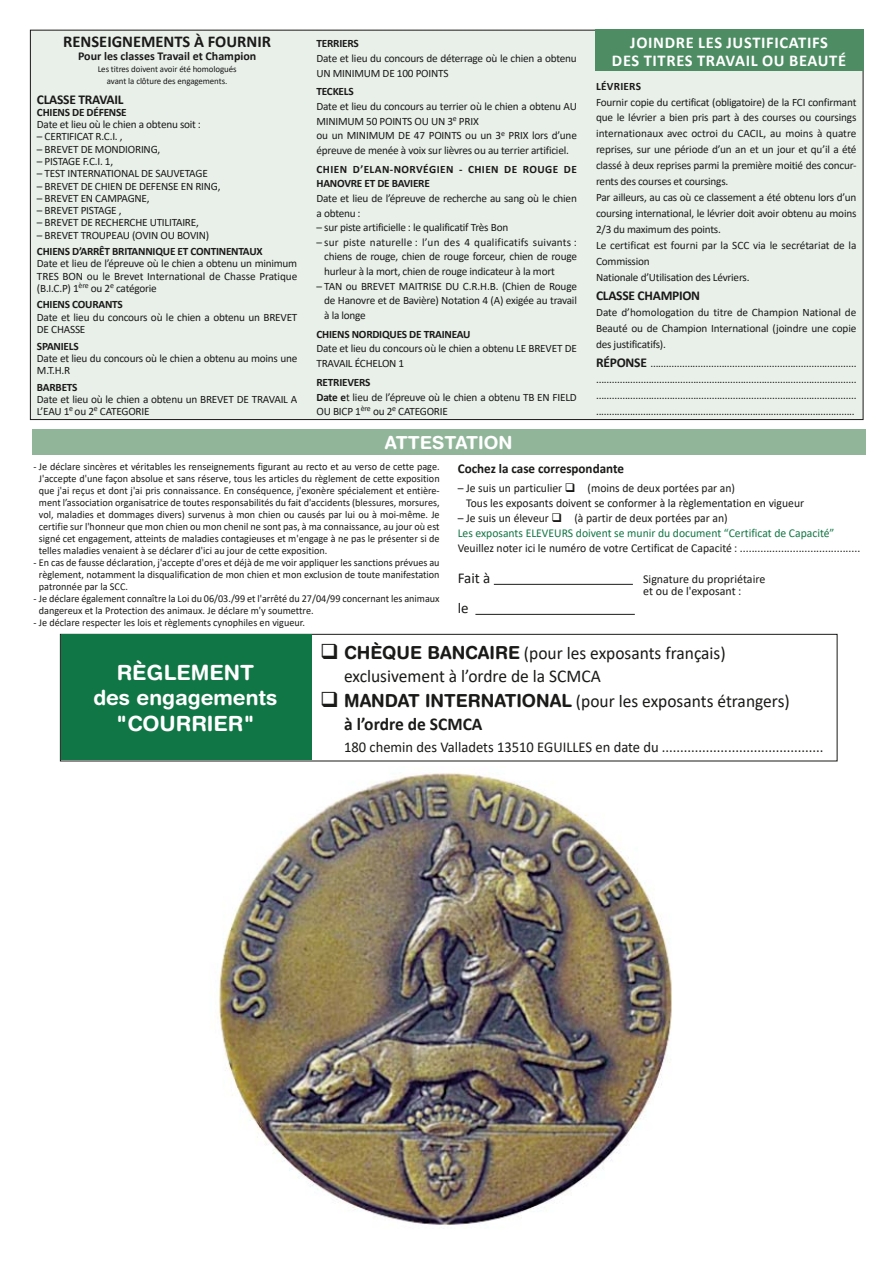
<style>
.page{position:relative;width:893px;height:1263px;background:#fff}
.page>*{position:absolute;margin:0;border:0;box-sizing:border-box;transform-origin:0 0}
.t1{font:700 21px "Helvetica Rounded";color:#fff}
.t2{font:18px/22.5px "Calibri";color:#1a1a18}
.t3{font:700 18px "Helvetica Rounded";color:#1a1a18}
.t4{font:700 18px "Calibri";color:#1a1a18}
.t5{font:700 18px "Helvetica Rounded";color:#fff}
.t6{font:700 16.5px "Calibri";color:#fff}
.t7{font:700 16.5px "Calibri";color:#1a1a18}
.t8{font:15px "Calibri";color:#1a1a18}
.t9{font:700 13.5px "Calibri";letter-spacing:-.02em;color:#1a1a18}
.t10{font:700 13.5px "Calibri";color:#1a1a18}
.t11{font:12px/15px "Calibri";color:#1a1a18}
.t12{font:12px/15px "Calibri";color:#117645}
.t13{font:700 12px "Calibri";color:#1a1a18}
.t14{font:11.25px/16px "Calibri";letter-spacing:-.02em;color:#1a1a18}
.t15{font:700 11.25px "Calibri";letter-spacing:-.02em;color:#1a1a18}
.t16{font:700 11.25px/14.5px "Calibri";letter-spacing:.04em;color:#1a1a18}
.t17{font:10.5px/12px "Calibri";color:#1a1a18;text-align:justify}
.t18{font:9px/12.3px "Calibri";letter-spacing:-.01em;color:#1a1a18;text-align:center}
.s1{font-weight:700}
.s2{font-weight:700;font-size:13.5px}
.s3{color:#1a1a18}
.s4{font-family:"Helvetica Rounded";font-weight:700}
</style>
<div class="page">
<div style="left:30px;top:30px;width:833px;height:390px;background:#e9f0ea"></div>
<img style="left:219px;top:773px;width:453px;height:452px">
<div style="left:32px;top:429px;width:833px;height:25px;background:#91b599"></div>
<hr style="left:494px;top:584px;width:139px;height:1px;background:#1a1a18">
<hr style="left:475px;top:614px;width:160px;height:1px;background:#1a1a18">
<div style="left:60px;top:634px;width:777px;height:127px;border:1px solid #1a1a18"></div>
<div style="left:61px;top:634px;width:251px;height:126px;background:#117645"></div>
<div style="left:595px;top:30px;width:268px;height:41px;background:#4e8d63"></div>
<h3 class="t7" style="left:63px;top:30px;width:209px">RENSEIGNEMENTS À FOURNIR</h3>
<p class="t13" style="left:78px;top:47px;width:180px">Pour les classes Travail et Champion</p>
<p class="t18" style="left:98px;top:63px;width:140px">Les titres doivent avoir été homologués avant la clôture des engagements.</p>
<p class="t9" style="left:37px;top:90px;width:88px">CLASSE TRAVAIL</p>
<p class="t15" style="left:37px;top:104px;width:91px">CHIENS DE DÉFENSE</p>
<p class="t14" style="left:37px;top:116px;width:165px">Date et lieu où le chien a obtenu soit :</p>
<p class="t14" style="left:37px;top:128px;width:87px">– CERTIFICAT R.C.I. ,</p>
<p class="t14" style="left:37px;top:141px;width:125px">– BREVET DE MONDIORING,</p>
<p class="t14" style="left:37px;top:153px;width:78px">– PISTAGE F.C.I. 1,</p>
<p class="t14" style="left:37px;top:165px;width:172px">– TEST INTERNATIONAL DE SAUVETAGE</p>
<p class="t14" style="left:37px;top:177px;width:185px">– BREVET DE CHIEN DE DEFENSE EN RING,</p>
<p class="t14" style="left:37px;top:190px;width:114px">– BREVET EN CAMPAGNE,</p>
<p class="t14" style="left:37px;top:202px;width:86px">– BREVET PISTAGE ,</p>
<p class="t14" style="left:37px;top:214px;width:163px">– BREVET DE RECHERCHE UTILITAIRE,</p>
<p class="t14" style="left:37px;top:227px;width:174px">– BREVET TROUPEAU (OVIN OU BOVIN)</p>
<p class="t15" style="left:37px;top:243px;width:227px">CHIENS D’ARRÊT BRITANNIQUE ET CONTINENTAUX</p>
<p class="t14" style="left:37px;top:257px;width:262px;line-height:12.3px;text-align:justify">Date et lieu de l’épreuve où le chien a obtenu un minimum TRES BON ou le Brevet International de Chasse Pratique (B.I.C.P) 1<sup>ère</sup> ou 2<sup>e</sup> catégorie</p>
<p class="t15" style="left:37px;top:297px;width:87px">CHIENS COURANTS</p>
<p class="t14" style="left:37px;top:311px;width:262px;line-height:12.3px">Date et lieu du concours où le chien a obtenu un BREVET<br>DE CHASSE</p>
<p class="t15" style="left:37px;top:338px;width:43px">SPANIELS</p>
<p class="t14" style="left:37px;top:352px;width:262px;line-height:12.3px">Date et lieu du concours où le chien a obtenu au moins une<br>M.T.H.R</p>
<p class="t15" style="left:37px;top:379px;width:42px">BARBETS</p>
<p class="t14" style="left:37px;top:393px;width:262px;line-height:12.3px">Date et lieu où le chien a obtenu un BREVET DE TRAVAIL A<br>L’EAU 1<sup>e</sup> ou 2<sup>e</sup> CATEGORIE</p>
<p class="t15" style="left:316px;top:36px;width:44px">TERRIERS</p>
<p class="t14" style="left:316px;top:51px;width:262px;line-height:14.5px">Date et lieu du concours de déterrage où le chien a obtenu<br>UN MINIMUM DE 100 POINTS</p>
<p class="t15" style="left:316px;top:84px;width:39px">TECKELS</p>
<p class="t14" style="left:316px;top:99px;width:262px;line-height:14.5px">Date et lieu du concours au terrier où le chien a obtenu AU MINIMUM 50 POINTS OU UN 3<sup>e</sup> PRIX<br>ou un MINIMUM DE 47 POINTS ou un 3<sup>e</sup> PRIX lors d’une épreuve de menée à voix sur lièvres ou au terrier artificiel.</p>
<p class="t16" style="left:316px;top:162px;width:262px">CHIEN D’ELAN-NORVÉGIEN - CHIEN DE ROUGE DE<br>HANOVRE ET DE BAVIERE</p>
<p class="t14" style="left:316px;top:191px;width:262px;line-height:14.5px">Date et lieu de l’épreuve de recherche au sang où le chien a obtenu :</p>
<p class="t14" style="left:316px;top:219px;width:193px">– sur piste artificielle : le qualificatif Très Bon</p>
<p class="t14" style="left:324px;top:235px;width:254px;line-height:14.5px;text-align:justify;text-indent:-8px">– sur piste naturelle : l’un des 4 qualificatifs suivants : chiens de rouge, chien de rouge forceur, chien de rouge hurleur à la mort, chien de rouge indicateur à la mort</p>
<p class="t14" style="left:324px;top:278px;width:254px;line-height:14.5px;text-align:justify;text-indent:-8px">– TAN ou BREVET MAITRISE DU C.R.H.B. (Chien de Rouge de Hanovre et de Bavière) Notation 4 (A) exigée au travail à la longe</p>
<p class="t15" style="left:316px;top:326px;width:156px">CHIENS NORDIQUES DE TRAINEAU</p>
<p class="t14" style="left:316px;top:341px;width:262px;line-height:14.5px">Date et lieu du concours où le chien a obtenu LE BREVET DE<br>TRAVAIL ÉCHELON 1</p>
<p class="t14" style="left:316px;top:375px;width:262px;line-height:14.5px"><span class="s1">RETRIEVERS<br>Date e</span>t lieu de l’épreuve où le chien a obtenu TB EN FIELD<br>OU BICP 1<sup>ère</sup> ou 2<sup>e</sup> CATEGORIE</p>
<h3 class="t6" style="left:630px;top:30px;width:17px">Joindre</h3>
<h3 class="t6" style="left:698px;top:30px;width:9px">les</h3>
<h3 class="t6" style="left:726px;top:30px;width:9px">justificatifs</h3>
<h3 class="t6" style="left:612px;top:48px;width:10px">des</h3>
<h3 class="t6" style="left:644px;top:48px;width:10px">titres</h3>
<h3 class="t6" style="left:697px;top:48px;width:19px">Travail</h3>
<h3 class="t6" style="left:762px;top:48px;width:47px">ou Beauté</h3>
<p class="t15" style="left:596px;top:78px;width:12px">Lévrier</p>
<p class="t15" style="left:636px;top:78px;width:7px">S</p>
<p class="t14" style="left:596px;top:93px;width:262px">Fournir copie du certificat (obligatoire) de la FCI confirmant que le lévrier a bien pris part à des courses ou coursings internationaux avec octroi du CACIL, au moins à quatre reprises, sur une période d’un an et un jour et qu’il a été classé à deux reprises parmi la première moitié des concur&shy;rents des courses et coursings.<br>Par ailleurs, au cas où ce classement a été obtenu lors d’un coursing international, le lévrier doit avoir obtenu au moins 2/3 du maximum des points.<br>Le certificat est fourni par la SCC via le secrétariat de la Commission<br>Nationale d’Utilisation des Lévriers.</p>
<p class="t9" style="left:596px;top:286px;width:106px">CLASSE CHAMPION</p>
<p class="t14" style="left:596px;top:304px;width:262px;text-align:justify">Date d’homologation du titre de Champion National de Beauté ou de Champion International (joindre une copie des justificatifs).</p>
<p class="t14" style="left:596px;top:355px;width:262px;text-align:justify"><span class="s2">RÉPONSE</span> .............................................................................. ................................................................................................... ................................................................................................... ...................................................................................................</p>
<h2 class="t5" style="left:385px;top:432px;width:13px">ATTESTAT</h2>
<h2 class="t5" style="left:478px;top:432px;width:20px">ION</h2>
<p class="t17" style="left:39px;top:460px;width:402px;text-indent:-5px">- Je déclare sincères et véritables les renseignements figurant au recto et au verso de cette page.<br>J'accepte d'une façon absolue et sans réserve, tous les articles du règlement de cette exposition que j'ai reçus et dont j'ai pris connaissance. En conséquence, j'exonère spécialement et entière&shy;ment l’association organisatrice de toutes responsabilités du fait d'accidents (blessures, morsures, vol, maladies et dommages divers) survenus à mon chien ou causés par lui ou à moi-même. Je certifie sur l'honneur que mon chien ou mon chenil ne sont pas, à ma connaissance, au jour où est signé cet engagement, atteints de maladies contagieuses et m'engage à ne pas le présenter si de telles maladies venaient à se déclarer d'ici au jour de cette exposition.</p>
<p class="t17" style="left:39px;top:556px;width:402px;text-indent:-5px">- En cas de fausse déclaration, j'accepte d'ores et déjà de me voir appliquer les sanctions prévues au règlement, notamment la disqualification de mon chien et mon exclusion de toute manifestation patronnée par la SCC.</p>
<p class="t17" style="left:39px;top:592px;width:402px;text-indent:-5px">- Je déclare également connaître la Loi du 06/03./99 et l'arrêté du 27/04/99 concernant les animaux dangereux et la Protection des animaux. Je déclare m'y soumettre.</p>
<p class="t17" style="left:34px;top:616px;width:273px">- Je déclare respecter les lois et règlements cynophiles en vigueur.</p>
<p class="t10" style="left:458px;top:459px;width:168px">Cochez la case correspondante</p>
<p class="t11" style="left:466px;top:480px;width:339px;text-indent:-8px">– Je suis un particulier ❑ (moins de deux portées par an)<br>Tous les exposants doivent se conformer à la règlementation en vigueur</p>
<p class="t12" style="left:458px;top:510px;width:378px"><span class="s3">– Je suis un éleveur</span> <span class="s3">❑ (à partir de deux portées par an)<br></span>Les exposants ELEVEURS doivent se munir du document “Certificat de Capacité”</p>
<p class="t11" style="left:458px;top:540px;width:404px">Veuillez noter ici le numéro de votre Certificat de Capacité : .........................................</p>
<h3 class="t8" style="left:458px;top:567px;width:34px">Fait à</h3>
<p class="t11" style="left:643px;top:572px;width:124px;line-height:12px">Signature du propriétaire et ou de l'exposant :</p>
<h3 class="t8" style="left:458px;top:597px;width:12px">le</h3>
<h2 class="t2" style="left:344px;top:642px;width:383px;text-indent:-24px">❑ <span class="s4">CHÈQUE BANCAIRE</span> (pour les exposants français) exclusivement à l’ordre de la SCMCA</h2>
<h2 class="t3" style="left:320px;top:690px;width:124px">❑ MANDAT INTERNAT</h2>
<h2 class="t3" style="left:516px;top:690px;width:20px">IONA</h2>
<h2 class="t2" style="left:561px;top:689px;width:230px"><span class="s4">L</span> (pour les exposants étrangers)</h2>
<h2 class="t4" style="left:344px;top:711px;width:140px">à l’ordre de SCMCA</h2>
<h3 class="t8" style="left:344px;top:737px;width:481px">180 chemin des Valladets 13510 EGUILLES en date du ............................................</h3>
<h1 class="t1" style="left:117px;top:660px;width:31px">RÈGL</h1>
<h1 class="t1" style="left:177px;top:660px;width:79px">EMENT</h1>
<h1 class="t1" style="left:93px;top:685px;width:186px">DES ENGAGEMENTS</h1>
<h1 class="t1" style="left:116px;top:710px;width:140px">"COURRIER"</h1>
</div>
